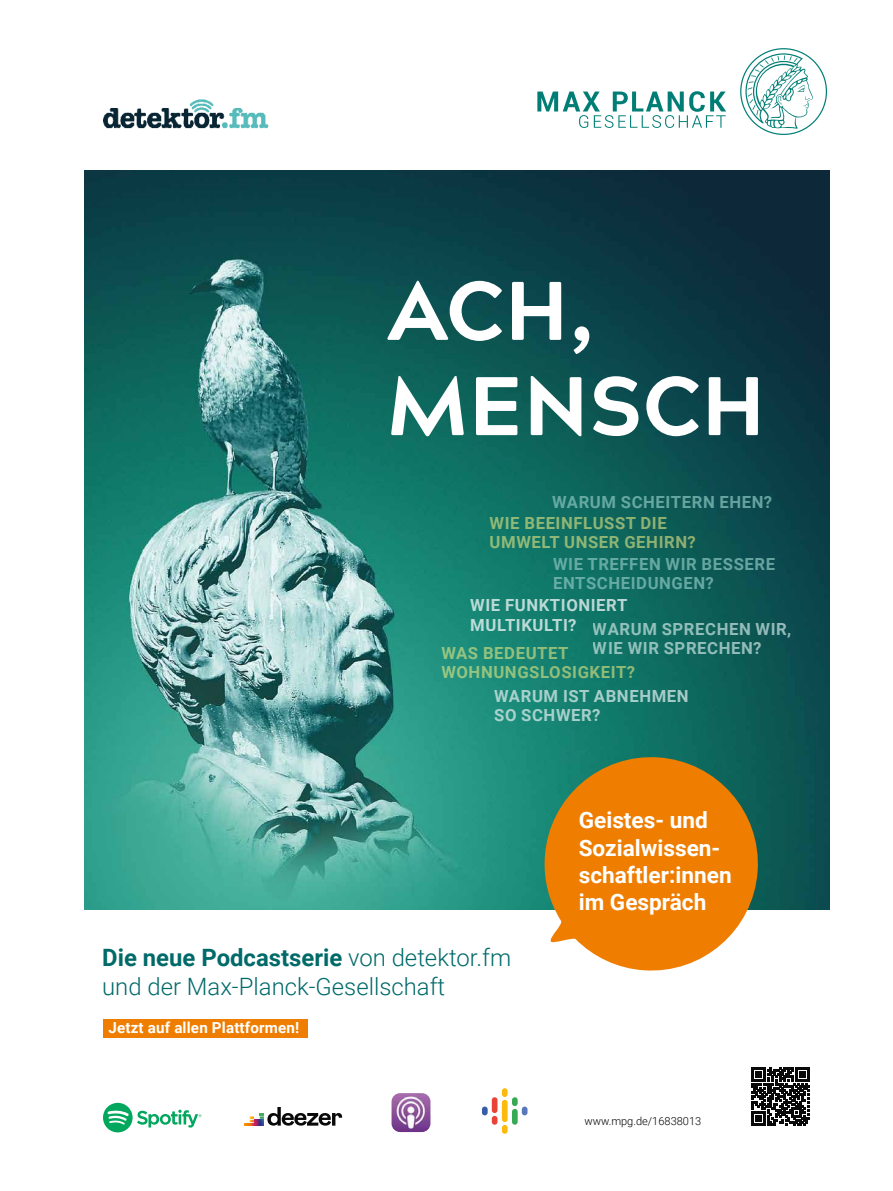
<style>
.page{position:relative;width:893px;height:1191px;background:#fff}
.page>*{position:absolute;margin:0;border:0;box-sizing:border-box;transform-origin:0 0}
.t1{font:300 23.85px/28.7px "Roboto";color:#006a69}
.t2{font:700 22.65px/27.2px "Roboto";color:#fff}
.t3{font:700 16.65px/19.4px "Roboto";letter-spacing:.035em;color:#e6e783}
.t4{font:700 16.65px/19.4px "Roboto";letter-spacing:.035em;color:#7dbab5}
.t5{font:700 16.65px/19.4px "Roboto";letter-spacing:.035em;color:#b5d5d3}
.t6{font:700 16.65px/19.4px "Roboto";letter-spacing:.035em;color:#e7f1f1}
.t7{font:700 16.65px/19.4px "Roboto";letter-spacing:.035em;color:#cee3e2}
.t8{font:700 15.15px "Roboto";letter-spacing:.01em;color:#fff}
.t9{font:300 11.1px "Roboto";color:#000}
.s1{font-weight:700}
</style>
<div class="page">
<img style="left:84px;top:170px;width:745px;height:739px">
<img style="left:103px;top:99px;width:166px;height:30px">
<svg style="left:751px;top:1067px;width:59px;height:59px"></svg>
<svg style="left:543px;top:753px;width:219px;height:218px;background:#d08828"></svg>
<div style="left:103px;top:1018px;width:205px;height:19px;background:#ef7d00"></div>
<svg style="left:537px;top:91px;width:189px;height:37px"></svg>
<svg style="left:740px;top:48px;width:87px;height:87px"></svg>
<svg style="left:103px;top:1102px;width:99px;height:30px"></svg>
<svg style="left:245px;top:1107px;width:97px;height:18px"></svg>
<div style="left:482px;top:1106px;width:6px;height:9px;background:#385da8;border-radius:3px"></div>
<svg style="left:522px;top:1106px;width:5px;height:9px"></svg>
<div style="left:512px;top:1097px;width:6px;height:9px;background:#38a954;border-radius:3px"></div>
<svg style="left:492px;top:1088px;width:16px;height:45px"></svg>
<div style="left:512px;top:1108px;width:6px;height:16px;background:#38a954;border-radius:3px"></div>
<div style="left:502px;top:1099px;width:6px;height:23px;background:#fbba0c;border-radius:3px"></div>
<svg style="left:387px;top:281px;width:115px;height:60px"></svg>
<svg style="left:512px;top:282px;width:49px;height:58px"></svg>
<svg style="left:574px;top:326px;width:15px;height:28px"></svg>
<svg style="left:391px;top:376px;width:73px;height:60px"></svg>
<svg style="left:476px;top:377px;width:41px;height:58px"></svg>
<svg style="left:531px;top:376px;width:50px;height:60px"></svg>
<svg style="left:593px;top:376px;width:45px;height:60px"></svg>
<svg style="left:646px;top:376px;width:53px;height:60px"></svg>
<svg style="left:709px;top:377px;width:49px;height:58px"></svg>
<img style="left:392px;top:1093px;width:38px;height:39px">
<p class="t4" style="left:552px;top:492px;width:222px">WARUM SCHEITERN EHEN?</p>
<p class="t3" style="left:490px;top:513px;width:208px">WIE BEEINFLUSST DIE<br>UMWELT UNSER GEHIRN?</p>
<p class="t4" style="left:553px;top:554px;width:224px">WIE TREFFEN WIR BESSERE<br>ENTSCHEIDUNGEN?</p>
<p class="t6" style="left:470px;top:595px;width:159px">WIE FUNKTIONIERT<br>MULTIKULTI?</p>
<p class="t5" style="left:593px;top:619px;width:200px">WARUM SPRECHEN WIR,<br>WIE WIR SPRECHEN?</p>
<p class="t3" style="left:441px;top:642px;width:195px">WAS BEDEUTET<br>WOHNUNGSLOSIGKEIT?</p>
<p class="t7" style="left:494px;top:686px;width:196px">WARUM IST ABNEHMEN<br>SO SCHWER?</p>
<h1 class="t1" style="left:102px;top:942px;width:410px"><span class="s1">Die neue Podcastserie</span> von detektor.fm und der Max-Planck-Gesellschaft</h1>
<p class="t8" style="left:108px;top:1017px;width:192px">Jetzt auf allen Plattformen!</p>
<h2 class="t2" style="left:579px;top:806px;width:154px">Geistes- und<br>Sozialwissen&shy;schaftler:innen im Gespräch</h2>
<p class="t9" style="left:584px;top:1113px;width:118px">www.mpg.de/16838013</p>
</div>
